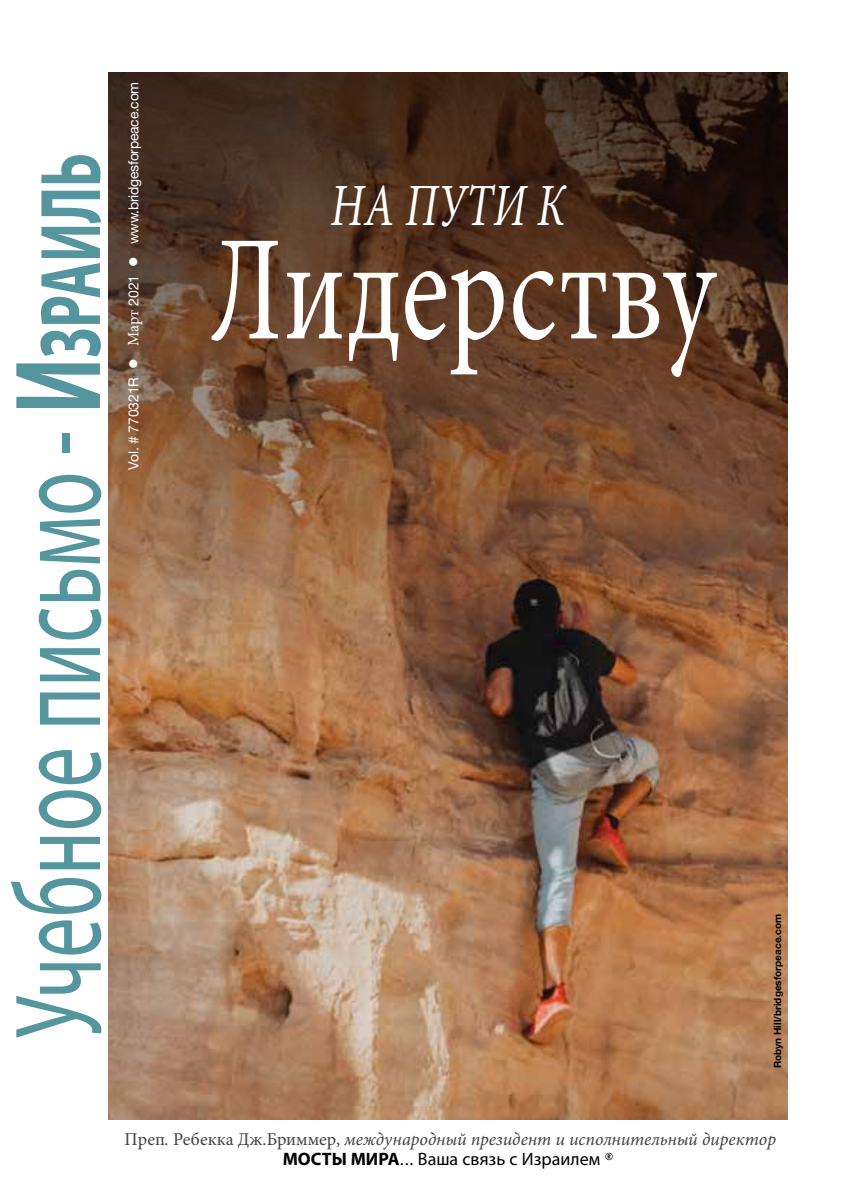
<style>
.page{position:relative;width:842px;height:1191px;background:#fff}
.page>*{position:absolute;margin:0;border:0;box-sizing:border-box;transform-origin:0 0}
.t1{font:150px "Minion Pro";color:#fff;scale:.75 1}
.t2{font:124px "Myriad Pro";color:#54959e;scale:.65 1}
.t3{font:italic 60px "Minion Pro";letter-spacing:.01em;color:#fff;scale:.75 1}
.t4{font:italic 18px "Minion Pro";color:#414042}
.t5{font:18px "Myriad Pro";color:#000}
.t6{font:14px "Helvetica Neue LT Std";letter-spacing:-.02em;color:#fff}
.t7{font:700 10px "Helvetica Neue LT Std";color:#000}
.s1{font-weight:700}
.s2{font-weight:700;font-size:86.8px}
.s3{font-family:"Minion Pro";font-size:16px}
.s4{font-style:normal}
.s5{font-family:"Futura";font-weight:500;font-size:16px;color:#fff}
.s6{font-family:"Adobe Hebrew"}
</style>
<div class="page">
<img style="left:108px;top:705px;width:680px;height:414px">
<svg style="left:108px;top:72px;width:680px;height:633px;background:#6b462e"></svg>
<h2 class="t2" style="left:-18px;top:1037px;width:1362px;rotate:-90deg">Учебное письмо - <span class="s1">И</span><span class="s2">зраиль</span></h2>
<p class="t6" style="left:125px;top:470px;width:390px;rotate:-90deg">Vol. # 770321R ● <span class="s3">Март</span> 2021 ● www.bridgesforpeace.com</p>
<h3 class="t3" style="left:331px;top:165px;width:314px">НА ПУТИ К</h3>
<h1 class="t1" style="left:210px;top:190px;width:674px">Лидерству</h1>
<p class="t7" style="left:771px;top:1068px;width:156px;rotate:-90deg">Robyn Hill/bridgesforpeace.com</p>
<p class="t4" style="left:124px;top:1126px;width:653px"><span class="s4">Преп</span>. <span class="s4">Ребекка Дж.Бриммер,</span> международный президент и исполнительный директор</p>
<p class="t5" style="left:283px;top:1147px;width:332px"><span class="s1">МОСТЫ МИРА</span><span class="s5">..</span><span class="s6">.</span> Ваша связь с Израилем <sup>®</sup></p>
</div>
